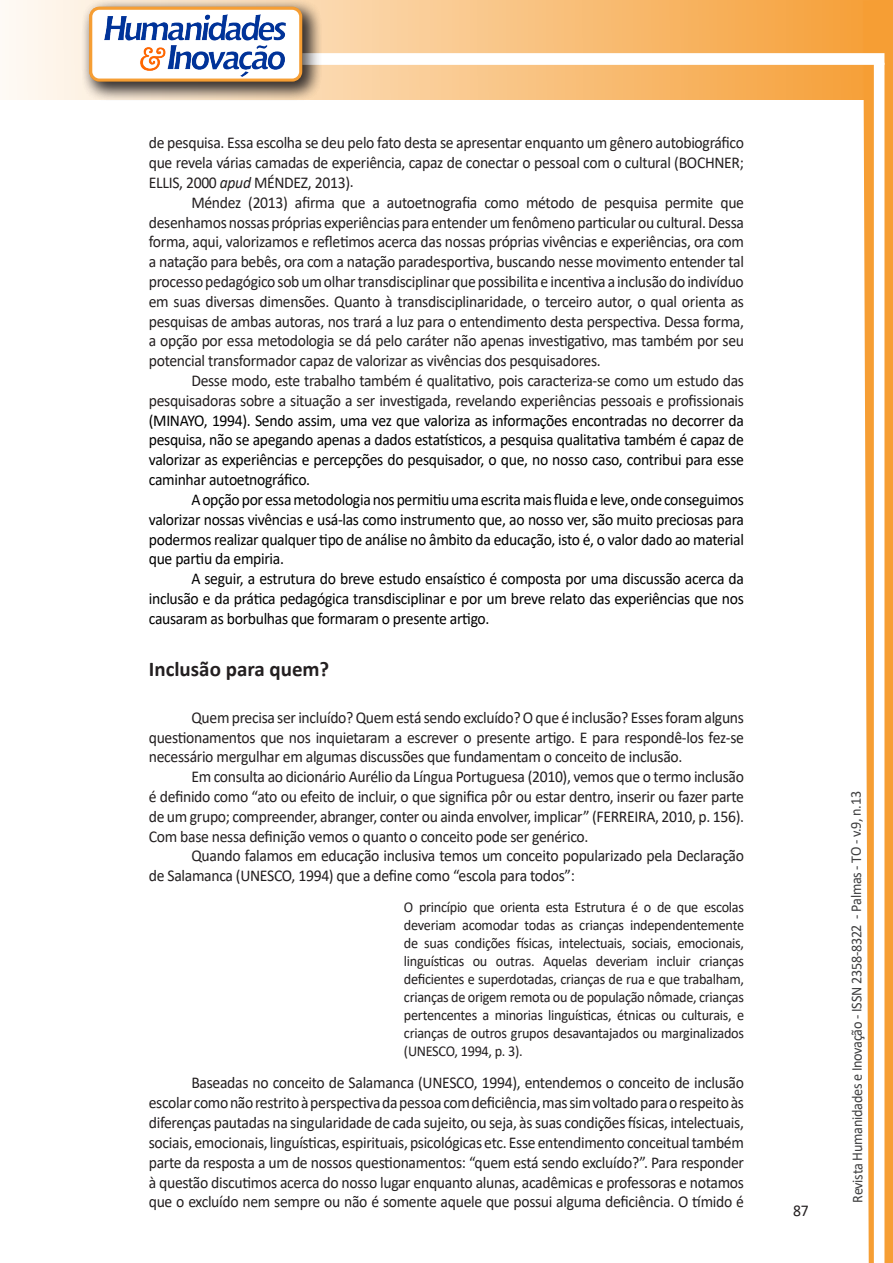
<style>
.page{position:relative;width:893px;height:1263px;background:#fff}
.page>*{position:absolute;margin:0;border:0;box-sizing:border-box;transform-origin:0 0}
.Titulo_2{font:700 21px "Calibri";color:#231f20}
.texto{font:16.5px/19.8px "Calibri";letter-spacing:-.02em;color:#231f20;text-align:justify;scale:.95 1}
.texto-2{font:16.5px/19.8px "Calibri";letter-spacing:-.02em;color:#000;text-align:justify;scale:.95 1}
.citacao{font:15px/18px "Calibri";letter-spacing:-.02em;color:#231f20;text-align:justify;scale:.95 1}
.t1{font:15px "Calibri";letter-spacing:-.025em;color:#3e3e3f;scale:.95 1}
.s1{font-style:italic}
.s2{color:#231f20}
</style>
<div class="page">
<svg style="left:5px;top:0;width:858px;height:100px;background:#f9c484"></svg>
<div style="left:302px;top:53px;width:582px;height:12px;background:#fff;border:2px solid #fff"></div>
<svg style="left:863px;top:0;width:30px;height:1263px"></svg>
<div style="left:81px;top:0;width:241px;height:102px;background:#231f20;opacity:.75"></div>
<div style="left:91px;top:8px;width:210px;height:72px;background:#fff;border-radius:9px"></div>
<img style="left:104px;top:14px;width:181px;height:62px">
<div style="left:89px;top:7px;width:213px;height:75px;border:3px solid #f69e34;border-radius:9px"></div>
<p class="texto" style="left:149px;top:133px;width:628px">de pesquisa. Essa escolha se deu pelo fato desta se apresentar enquanto um gênero autobiográfico que revela várias camadas de experiência, capaz de conectar o pessoal com o cultural (BOCHNER; ELLIS, 2000 <span class="s1">apud</span> MÉNDEZ, 2013).</p>
<p class="texto" style="left:149px;top:192px;width:628px;text-indent:43px">Méndez (2013) afirma que a autoetnografia como método de pesquisa permite que desenhamos nossas próprias experiências para entender um fenômeno particular ou cultural. Dessa forma, aqui, valorizamos e refletimos acerca das nossas próprias vivências e experiências, ora com a natação para bebês, ora com a natação paradesportiva, buscando nesse movimento entender tal processo pedagógico sob um olhar transdisciplinar que possibilita e incentiva a inclusão do indivíduo em suas diversas dimensões. Quanto à transdisciplinaridade, o terceiro autor, o qual orienta as pesquisas de ambas autoras, nos trará a luz para o entendimento desta perspectiva. Dessa forma, a opção por essa metodologia se dá pelo caráter não apenas investigativo, mas também por seu potencial transformador capaz de valorizar as vivências dos pesquisadores.</p>
<p class="texto-2" style="left:149px;top:370px;width:628px;text-indent:43px"><span class="s2">Desse modo, este trabalho também é qualitativo, pois caracteriza-se como um estudo das pesquisadoras sobre a situação a ser investigada, revelando experiências pessoais e profissionais </span>(MINAYO, 1994). Sendo assim, uma vez que valoriza as informações encontradas no decorrer da pesquisa, não se apegando apenas a dados estatísticos, a pesquisa qualitativa também é capaz de valorizar as experiências e percepções do pesquisador, o que, no nosso caso, contribui para esse caminhar autoetnográfico.</p>
<p class="texto-2" style="left:149px;top:489px;width:628px;text-indent:43px">A opção por essa metodologia nos permitiu uma escrita mais fluida e leve, onde conseguimos valorizar nossas vivências e usá-las como instrumento que, ao nosso ver, são muito preciosas para podermos realizar qualquer tipo de análise no âmbito da educação, isto é, o valor dado ao material que partiu da empiria.</p>
<p class="texto-2" style="left:149px;top:568px;width:628px;text-indent:43px">A seguir, a estrutura do breve estudo ensaístico é composta por uma discussão acerca da inclusão e da prática pedagógica transdisciplinar e por um breve relato das experiências que nos causaram as borbulhas que formaram o presente artigo.</p>
<p class="Titulo_2" style="left:149px;top:654px;width:182px">Inclusão para quem?</p>
<p class="texto" style="left:149px;top:707px;width:628px;text-indent:43px">Quem precisa ser incluído? Quem está sendo excluído? O que é inclusão? Esses foram alguns questionamentos que nos inquietaram a escrever o presente artigo. E para respondê-los fez-se necessário mergulhar em algumas discussões que fundamentam o conceito de inclusão.</p>
<p class="texto" style="left:149px;top:766px;width:628px;text-indent:43px">Em consulta ao dicionário Aurélio da Língua Portuguesa (2010), vemos que o termo inclusão é definido como “ato ou efeito de incluir, o que significa pôr ou estar dentro, inserir ou fazer parte de um grupo; compreender, abranger, conter ou ainda envolver, implicar” (FERREIRA, 2010, p. 156).<br>Com base nessa definição vemos o quanto o conceito pode ser genérico.</p>
<p class="texto" style="left:149px;top:845px;width:628px;text-indent:43px">Quando falamos em educação inclusiva temos um conceito popularizado pela Declaração de Salamanca (UNESCO, 1994) que a define como “escola para todos”:</p>
<p class="citacao" style="left:404px;top:897px;width:360px">O princípio que orienta esta Estrutura é o de que escolas deveriam acomodar todas as crianças independentemente de suas condições físicas, intelectuais, sociais, emocionais, linguísticas ou outras. Aquelas deveriam incluir crianças deficientes e superdotadas, crianças de rua e que trabalham, crianças de origem remota ou de população nômade, crianças pertencentes a minorias linguísticas, étnicas ou culturais, e crianças de outros grupos desavantajados ou marginalizados (UNESCO, 1994, p. 3).</p>
<p class="texto" style="left:149px;top:1073px;width:628px;text-indent:43px">Baseadas no conceito de Salamanca (UNESCO, 1994), entendemos o conceito de inclusão escolar como não restrito à perspectiva da pessoa com deficiência, mas sim voltado para o respeito às diferenças pautadas na singularidade de cada sujeito, ou seja, às suas condições físicas, intelectuais, sociais, emocionais, linguísticas, espirituais, psicológicas etc. Esse entendimento conceitual também parte da resposta a um de nossos questionamentos: “quem está sendo excluído?”. Para responder à questão discutimos acerca do nosso lugar enquanto alunas, acadêmicas e professoras e notamos que o excluído nem sempre ou não é somente aquele que possui alguma deficiência. O tímido é</p>
<p class="texto" style="left:793px;top:1200px;width:18px">87</p>
<p class="t1" style="left:846px;top:1203px;width:435px;rotate:-90deg">Revista Humanidades e Inovação - ISSN 2358-8322 - Palmas - TO - v.9, n.13</p>
</div>
